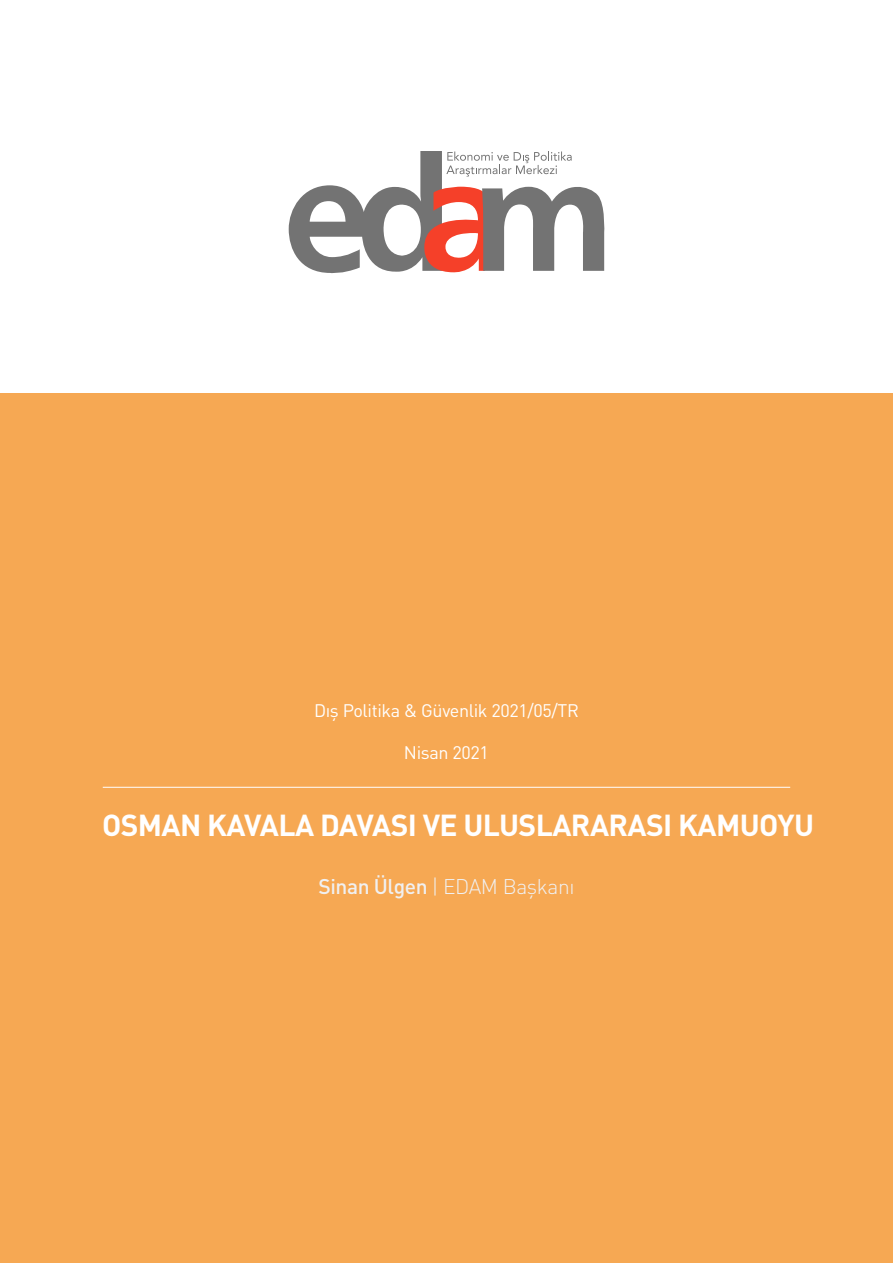
<style>
.page{position:relative;width:893px;height:1263px;background:#fff}
.page>*{position:absolute;margin:0;border:0;box-sizing:border-box;transform-origin:0 0}
.t1{font:700 30px "DIN Pro";letter-spacing:-.02em;color:#fff}
.t2{font:300 21px "DIN Pro";letter-spacing:-.02em;color:#f0f0f1}
.t3{font:18px "DIN Pro";letter-spacing:-.02em;color:#fff}
.s1{font-weight:500}
</style>
<div class="page">
<div style="left:0;top:394px;width:893px;height:869px;background:#f6a853"></div>
<hr style="left:103px;top:787px;width:687px;height:1px;background:#fff">
<svg style="left:289px;top:151px;width:316px;height:123px"></svg>
<p class="t3" style="left:314px;top:698px;width:266px">Dış Politika &amp; Güvenlik 2021/05/TR</p>
<p class="t3" style="left:404px;top:740px;width:87px">Nisan 2021</p>
<p class="t1" style="left:102px;top:805px;width:714px">OSMAN KAVALA DAVASI VE ULUSLARARASI KAMUOYU</p>
<p class="t2" style="left:318px;top:872px;width:258px"><span class="s1">Sinan Ülgen</span> | EDAM Başkanı</p>
</div>
